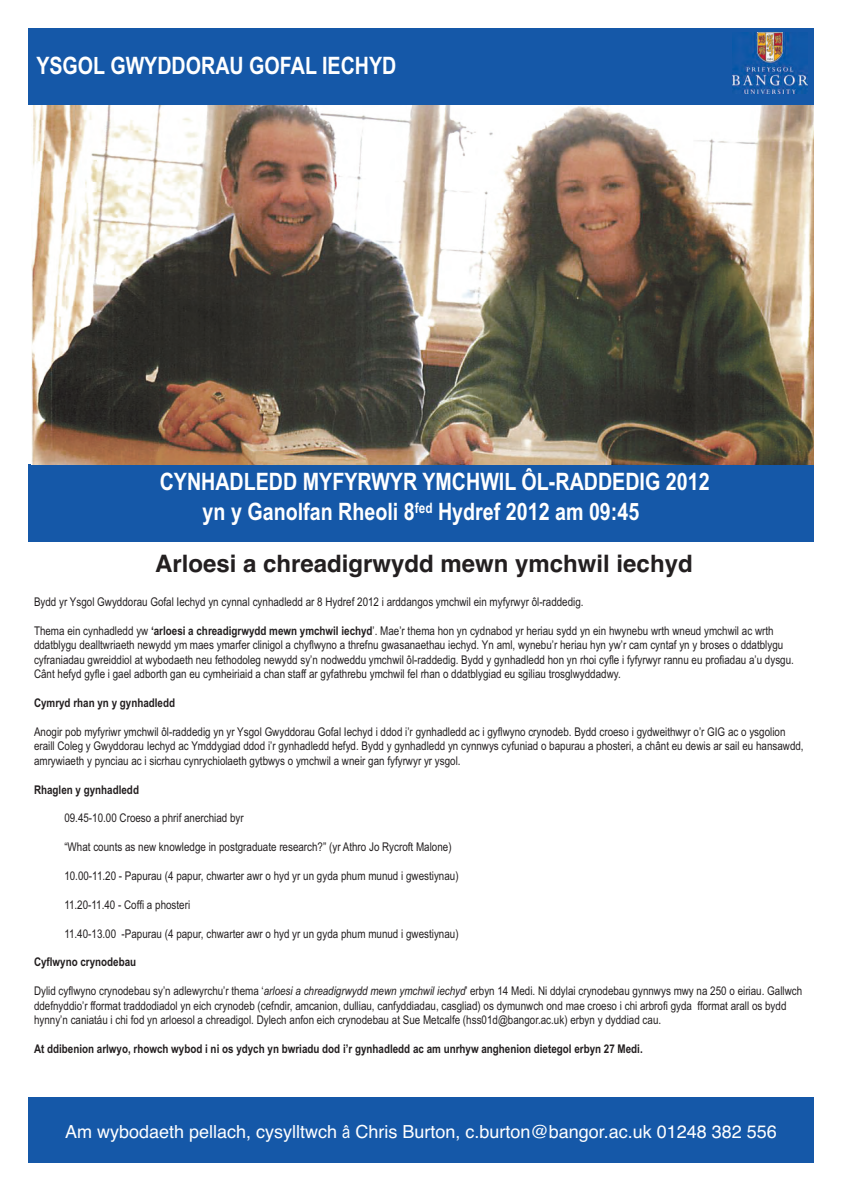
<style>
.page{position:relative;width:842px;height:1191px;background:#fff}
.page>*{position:absolute;margin:0;border:0;box-sizing:border-box;transform-origin:0 0}
.t1{font:700 24px/30.5px "Arial Narrow";color:#fff}
.t2{font:700 24px "Helvetica";color:#231f20}
.t3{font:18px "Helvetica";color:#fff}
.t4{font:12px/14.4px "Arial Narrow";color:#231f20}
.t5{font:700 12px "Arial Narrow";color:#231f20}
.s1{font-weight:700}
.s2{font-style:italic}
.s3{font-family:"Arial Narrow"}
</style>
<div class="page">
<div style="left:28px;top:28px;width:786px;height:1134px;background:#1558a8"></div>
<img style="left:32px;top:105px;width:782px;height:359px">
<img style="left:732px;top:33px;width:76px;height:60px">
<div style="left:28px;top:542px;width:786px;height:554px;background:#fff"></div>
<h1 class="t1" style="left:36px;top:51px;width:362px">YSGOL GWYDDORAU GOFAL IECHYD</h1>
<h1 class="t1" style="left:203px;top:466px;width:508px;text-indent:-43px">CYNHADLEDD MYFYRWYR YMCHWIL ÔL-RADDEDIG 2012 yn y Ganolfan Rheoli 8<sup>fed</sup> Hydref 2012 am 09:45</h1>
<h1 class="t2" style="left:155px;top:550px;width:539px">Arloesi a chreadigrwydd mewn ymchwil iechyd</h1>
<p class="t4" style="left:34px;top:595px;width:551px">Bydd yr Ysgol Gwyddorau Gofal Iechyd yn cynnal cynhadledd ar 8 Hydref 2012 i arddangos ymchwil ein myfyrwyr ôl-raddedig.</p>
<p class="t4" style="left:34px;top:623px;width:761px">Thema ein cynhadledd yw <span class="s1">‘arloesi a chreadigrwydd mewn ymchwil iechyd</span>’. Mae’r thema hon yn cydnabod yr heriau sydd yn ein hwynebu wrth wneud ymchwil ac wrth ddatblygu dealltwriaeth newydd ym maes ymarfer clinigol a chyflwyno a threfnu gwasanaethau iechyd. Yn aml, wynebu’r heriau hyn yw’r cam cyntaf yn y broses o ddatblygu cyfraniadau gwreiddiol at wybodaeth neu fethodoleg newydd sy’n nodweddu ymchwil ôl-raddedig. Bydd y gynhadledd hon yn rhoi cyfle i fyfyrwyr rannu eu profiadau a’u dysgu.<br>Cânt hefyd gyfle i gael adborth gan eu cymheiriaid a chan staff ar gyfathrebu ymchwil fel rhan o ddatblygiad eu sgiliau trosglwyddadwy.</p>
<p class="t5" style="left:34px;top:696px;width:143px">Cymryd rhan yn y gynhadledd</p>
<p class="t4" style="left:34px;top:724px;width:771px">Anogir pob myfyriwr ymchwil ôl-raddedig yn yr Ysgol Gwyddorau Gofal Iechyd i ddod i’r gynhadledd ac i gyflwyno crynodeb. Bydd croeso i gydweithwyr o’r GIG ac o ysgolion eraill Coleg y Gwyddorau Iechyd ac Ymddygiad ddod i’r gynhadledd hefyd. Bydd y gynhadledd yn cynnwys cyfuniad o bapurau a phosteri, a chânt eu dewis ar sail eu hansawdd, amrywiaeth y pynciau ac i sicrhau cynrychiolaeth gytbwys o ymchwil a wneir gan fyfyrwyr yr ysgol.</p>
<p class="t5" style="left:34px;top:782px;width:106px">Rhaglen y gynhadledd</p>
<p class="t4" style="left:64px;top:811px;width:181px">09.45-10.00 Croeso a phrif anerchiad byr</p>
<p class="t4" style="left:64px;top:839px;width:389px">“What counts as new knowledge in postgraduate research?” (yr Athro Jo Rycroft Malone)</p>
<p class="t4" style="left:64px;top:868px;width:396px">10.00-11.20 - Papurau (4 papur, chwarter awr o hyd yr un gyda phum munud i gwestiynau)</p>
<p class="t4" style="left:64px;top:897px;width:127px">11.20-11.40 - Coffi a phosteri</p>
<p class="t4" style="left:64px;top:926px;width:396px">11.40-13.00 -Papurau (4 papur, chwarter awr o hyd yr un gyda phum munud i gwestiynau)</p>
<p class="t5" style="left:34px;top:955px;width:104px">Cyflwyno crynodebau</p>
<p class="t4" style="left:34px;top:983px;width:770px">Dylid cyflwyno crynodebau sy’n adlewyrchu’r thema ‘<span class="s2">arloesi a chreadigrwydd mewn ymchwil iechyd</span>’ erbyn 14 Medi. Ni ddylai crynodebau gynnwys mwy na 250 o eiriau. Gallwch ddefnyddio’r fformat traddodiadol yn eich crynodeb (cefndir, amcanion, dulliau, canfyddiadau, casgliad) os dymunwch ond mae croeso i chi arbrofi gyda fformat arall os bydd hynny’n caniatáu i chi fod yn arloesol a chreadigol. Dylech anfon eich crynodebau at Sue Metcalfe (hss01d@bangor.ac.uk) erbyn y dyddiad cau.</p>
<p class="t5" style="left:34px;top:1041px;width:610px">At ddibenion arlwyo, rhowch wybod i ni os ydych yn bwriadu dod i’r gynhadledd ac am unrhyw anghenion dietegol erbyn 27 Medi.</p>
<h2 class="t3" style="left:65px;top:1121px;width:713px">Am wybodaeth pellach, cysylltwch <span class="s3">â</span> Chris Burton, c.burton@bangor.ac.uk 01248 382 556</h2>
</div>
